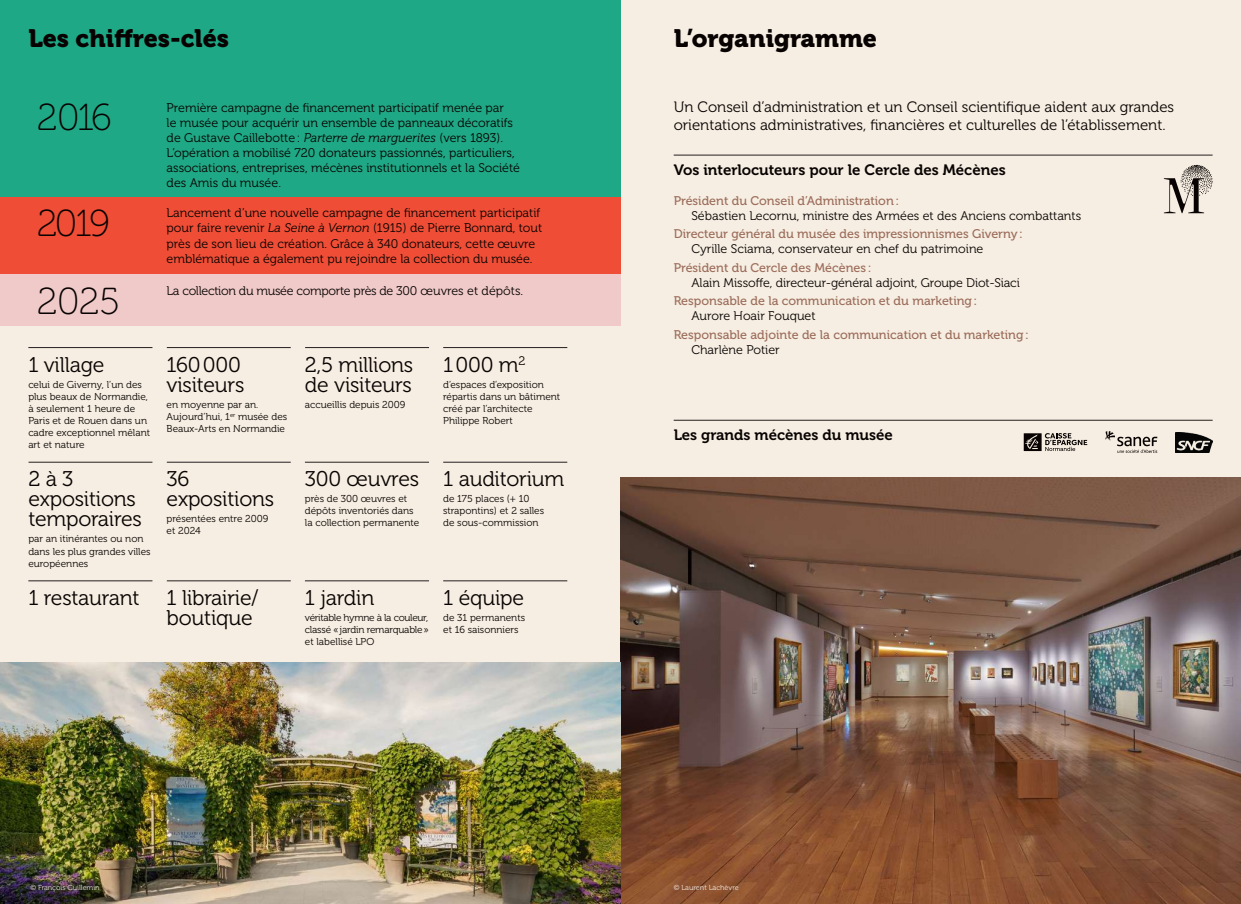
<style>
.page{position:relative;width:1241px;height:904px;background:#fff}
.page>*{position:absolute;margin:0;border:0;box-sizing:border-box;transform-origin:0 0}
.t1{font:37.5px/77.2px "Museo 100";letter-spacing:-.045em;color:#080302}
.t2{font:37.5px "Museo 100";letter-spacing:-.07em;color:#080302}
.t3{font:25px "Museo 900";color:#080302}
.t4{font:21.25px/20px "Museo 300";letter-spacing:-.01em;color:#080302}
.t5{font:15px/18px "Museo 300";color:#080302}
.t6{font:15px "Museo 700";color:#080302}
.t7{font:12.5px/15px "Museo 300";color:#080302}
.t8{font:12.5px "Museo 500";color:#9c6d5b}
.t9{font:12.5px "Museo 300";letter-spacing:-.025em;color:#080302}
.t10{font:10px/12px "Museo 300";color:#080302}
.t11{font:7.25px "Museo 300";color:#f6eee2}
.s1{font-style:italic}
.s2{font-size:21.25px}
</style>
<div class="page">
<div style="left:620px;top:0;width:620px;height:477px;background:#f6eee2"></div>
<div style="left:0;top:189px;width:620px;height:495px;background:#f6eee2"></div>
<img style="left:620px;top:477px;width:620px;height:427px">
<div style="left:0;top:0;width:620px;height:197px;background:#1fa885"></div>
<div style="left:0;top:197px;width:620px;height:78px;background:#ef4d35"></div>
<div style="left:0;top:275px;width:620px;height:51px;background:#efcac9"></div>
<hr style="left:673px;top:155px;width:539px;height:1px;background:#231f20">
<hr style="left:673px;top:420px;width:539px;height:1px;background:#231f20">
<svg style="left:1163px;top:165px;width:49px;height:48px"></svg>
<hr style="left:305px;top:580px;width:124px;height:1px;background:#231f20">
<hr style="left:443px;top:580px;width:124px;height:1px;background:#231f20">
<hr style="left:28px;top:580px;width:124px;height:1px;background:#231f20">
<hr style="left:167px;top:580px;width:124px;height:1px;background:#231f20">
<hr style="left:28px;top:347px;width:124px;height:1px;background:#231f20">
<hr style="left:443px;top:347px;width:124px;height:1px;background:#231f20">
<hr style="left:167px;top:347px;width:124px;height:1px;background:#231f20">
<hr style="left:305px;top:347px;width:124px;height:1px;background:#231f20">
<hr style="left:305px;top:462px;width:124px;height:1px;background:#231f20">
<hr style="left:443px;top:462px;width:124px;height:1px;background:#231f20">
<hr style="left:29px;top:462px;width:123px;height:1px;background:#231f20">
<hr style="left:167px;top:462px;width:124px;height:1px;background:#231f20">
<img style="left:0;top:663px;width:620px;height:241px">
<svg style="left:1023px;top:433px;width:64px;height:18px"></svg>
<svg style="left:1105px;top:431px;width:52px;height:22px"></svg>
<img style="left:1175px;top:432px;width:37px;height:20px">
<svg style="left:26px;top:880px;width:78px;height:15px"></svg>
<h2 class="t3" style="left:28px;top:24px;width:202px">Les chiffres-clés</h2>
<h2 class="t3" style="left:673px;top:24px;width:205px">L’organigramme</h2>
<h1 class="t2" style="left:37px;top:98px;width:77px">2016</h1>
<h1 class="t1" style="left:37px;top:186px;width:85px">2019<br>2025</h1>
<h3 class="t4" style="left:28px;top:355px;width:78px">1 village</h3>
<p class="t10" style="left:28px;top:378px;width:123px">celui de Giverny, l’un des plus beaux de Normandie, à seulement 1 heure de<br>Paris et de Rouen dans un cadre exceptionnel mêlant art et nature</p>
<p class="t7" style="left:167px;top:100px;width:355px">Première campagne de financement participatif menée par<br>le musée pour acquérir un ensemble de panneaux décoratifs de Gustave Caillebotte: <span class="s1">Parterre de marguerites</span> (vers 1893).<br>L’opération a mobilisé 720 donateurs passionnés, particuliers, associations, entreprises, mécènes institutionnels et la Société des Amis du musée.</p>
<p class="t7" style="left:167px;top:206px;width:377px">Lancement d’une nouvelle campagne de financement participatif pour faire revenir <span class="s1">La Seine à Vernon</span> (1915) de Pierre Bonnard, tout près de son lieu de création. Grâce à 340 donateurs, cette œuvre emblématique a également pu rejoindre la collection du musée.</p>
<p class="t9" style="left:167px;top:284px;width:358px">La collection du musée comporte près de 300 œuvres et dépôts.</p>
<h3 class="t4" style="left:167px;top:355px;width:79px">160000 visiteurs</h3>
<p class="t10" style="left:167px;top:398px;width:122px">en moyenne par an.<br>Aujourd’hui, 1<sup>er</sup> musée des<br>Beaux-Arts en Normandie</p>
<h3 class="t4" style="left:305px;top:355px;width:110px">2,5 millions de visiteurs</h3>
<p class="t10" style="left:305px;top:398px;width:102px">accueillis depuis 2009</p>
<h3 class="t4" style="left:443px;top:355px;width:84px">1000 m<sup>2</sup></h3>
<p class="t10" style="left:443px;top:378px;width:118px">d’espaces d’exposition répartis dans un bâtiment créé par l’architecte<br>Philippe Robert</p>
<h3 class="t4" style="left:28px;top:469px;width:109px">2 à 3 expositions</h3>
<p class="t10" style="left:167px;top:513px;width:103px;text-indent:-138px"><span class="s2">temporaires</span> présentées entre 2009 et 2024</p>
<h3 class="t4" style="left:167px;top:469px;width:109px">36 expositions</h3>
<p class="t10" style="left:28px;top:533px;width:124px">par an itinérantes ou non dans les plus grandes villes européennes</p>
<h3 class="t4" style="left:305px;top:469px;width:116px">300 œuvres</h3>
<p class="t10" style="left:305px;top:493px;width:116px">près de 300 œuvres et dépôts inventoriés dans la collection permanente</p>
<h3 class="t4" style="left:443px;top:469px;width:122px">1 auditorium</h3>
<p class="t10" style="left:443px;top:493px;width:102px">de 175 places (+ 10 strapontins) et 2 salles de sous-commission</p>
<h3 class="t4" style="left:28px;top:588px;width:113px">1 restaurant</h3>
<h3 class="t4" style="left:167px;top:588px;width:93px">1 librairie/</h3>
<h3 class="t4" style="left:443px;top:588px;width:82px">1 équipe</h3>
<h3 class="t4" style="left:167px;top:608px;width:88px">boutique</h3>
<h3 class="t4" style="left:305px;top:588px;width:71px">1 jardin</h3>
<p class="t10" style="left:305px;top:612px;width:125px;text-align:justify">véritable hymne à la couleur, classé «jardin remarquable» et labellisé LPO</p>
<p class="t10" style="left:443px;top:612px;width:83px">de 31 permanents et 16 saisonniers</p>
<p class="t5" style="left:673px;top:98px;width:502px">Un Conseil d’administration et un Conseil scientifique aident aux grandes orientations administratives, financières et culturelles de l’établissement.</p>
<p class="t6" style="left:673px;top:161px;width:333px">Vos interlocuteurs pour le Cercle des Mécènes</p>
<p class="t8" style="left:673px;top:193px;width:227px">Président du Conseil d’Administration:</p>
<p class="t7" style="left:691px;top:208px;width:391px">Sébastien Lecornu, ministre des Armées et des Anciens combattants</p>
<p class="t8" style="left:673px;top:227px;width:351px">Directeur général du musée des impressionnismes Giverny:</p>
<p class="t7" style="left:691px;top:242px;width:293px">Cyrille Sciama, conservateur en chef du patrimoine</p>
<p class="t8" style="left:673px;top:261px;width:199px">Président du Cercle des Mécènes :</p>
<p class="t7" style="left:691px;top:275px;width:330px">Alain Missoffe, directeur-général adjoint, Groupe Diot-Siaci</p>
<p class="t8" style="left:673px;top:294px;width:305px">Responsable de la communication et du marketing:</p>
<p class="t7" style="left:691px;top:309px;width:126px">Aurore Hoair Fouquet</p>
<p class="t8" style="left:673px;top:328px;width:356px">Responsable adjointe de la communication et du marketing:</p>
<p class="t7" style="left:691px;top:342px;width:90px">Charlène Potier</p>
<p class="t6" style="left:673px;top:427px;width:221px">Les grands mécènes du musée</p>
<p class="t11" style="left:30px;top:883px;width:71px">© François Guillemin</p>
<p class="t11" style="left:673px;top:883px;width:67px">© Laurent Lachèvre</p>
</div>
